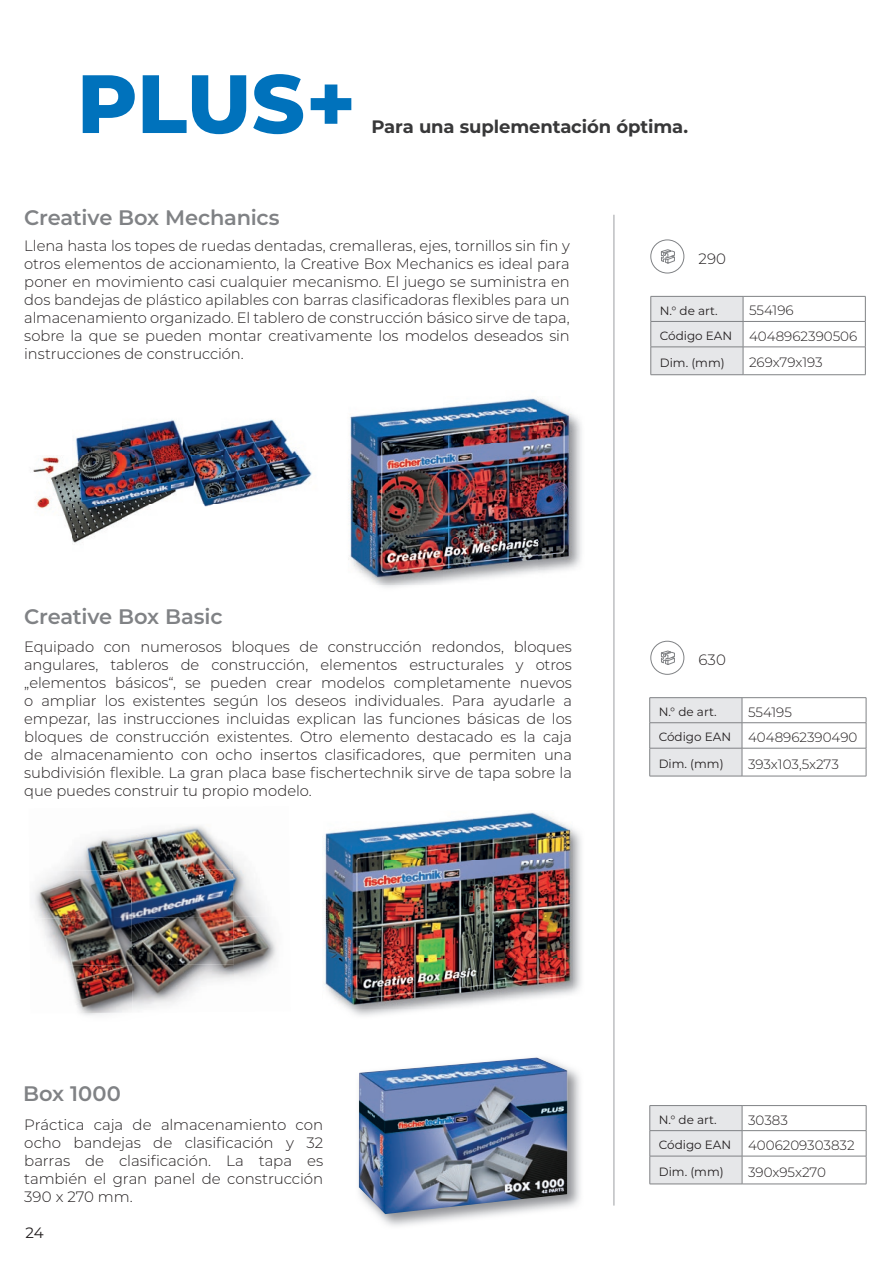
<style>
.page{position:relative;width:893px;height:1263px;background:#fff}
.page>*{position:absolute;margin:0;border:0;box-sizing:border-box;transform-origin:0 0}
.t1{font:800 82.5px "Montserrat";color:#0072bc}
.t2{font:600 21px "Montserrat";letter-spacing:-.01em;color:#808285}
.t3{font:700 18px "Montserrat";letter-spacing:-.01em;color:#383839}
.t4{font:300 15px/18px "Montserrat";letter-spacing:-.005em;color:#231f20;text-align:justify}
.t5{font:15px "Montserrat";color:#231f20}
.t6{font:300 13.5px/25.2px "Montserrat";color:#231f20}
.t7{font:12px "Montserrat";color:#231f20}
.s1{font-weight:400;font-size:12px}
</style>
<div class="page">
<img style="left:358px;top:1067px;width:223px;height:159px">
<img style="left:359px;top:1057px;width:208px;height:157px">
<img style="left:62px;top:825px;width:171px;height:44px">
<img style="left:233px;top:857px;width:44px;height:122px">
<img style="left:34px;top:869px;width:199px;height:48px">
<img style="left:38px;top:917px;width:196px;height:47px">
<img style="left:66px;top:964px;width:168px;height:49px">
<img style="left:347px;top:829px;width:235px;height:187px">
<img style="left:324px;top:812px;width:249px;height:196px">
<img style="left:349px;top:398px;width:233px;height:190px">
<img style="left:349px;top:398px;width:88px;height:41px">
<img style="left:537px;top:398px;width:45px;height:89px">
<img style="left:33px;top:419px;width:279px;height:125px">
<hr style="left:743px;top:296px;width:122px;height:1px;background:#808285">
<hr style="left:743px;top:321px;width:122px;height:1px;background:#808285">
<hr style="left:743px;top:347px;width:122px;height:1px;background:#808285">
<svg style="left:650px;top:296px;width:94px;height:79px;background:#e0e1e3"></svg>
<svg style="left:865px;top:297px;width:1px;height:78px"></svg>
<hr style="left:651px;top:374px;width:92px;height:1px;background:#808285">
<hr style="left:743px;top:374px;width:122px;height:1px;background:#808285">
<div style="left:651px;top:240px;width:33px;height:33px;border:1px solid #808285;border-radius:50%"></div>
<svg style="left:660px;top:249px;width:15px;height:15px"></svg>
<hr style="left:614px;top:215px;width:1px;height:990px;background:#9d9fa2">
<hr style="left:649px;top:697px;width:93px;height:1px;background:#808285">
<hr style="left:742px;top:697px;width:124px;height:1px;background:#808285">
<hr style="left:742px;top:722px;width:124px;height:1px;background:#808285">
<hr style="left:742px;top:748px;width:124px;height:1px;background:#808285">
<svg style="left:649px;top:698px;width:94px;height:78px;background:#e0e1e3"></svg>
<svg style="left:866px;top:698px;width:1px;height:78px"></svg>
<hr style="left:649px;top:776px;width:93px;height:1px;background:#808285">
<hr style="left:742px;top:776px;width:124px;height:1px;background:#808285">
<div style="left:651px;top:641px;width:33px;height:33px;border:1px solid #808285;border-radius:50%"></div>
<svg style="left:660px;top:650px;width:15px;height:15px"></svg>
<hr style="left:742px;top:1105px;width:124px;height:1px;background:#808285">
<hr style="left:742px;top:1130px;width:124px;height:1px;background:#808285">
<hr style="left:742px;top:1156px;width:124px;height:1px;background:#808285">
<svg style="left:649px;top:1105px;width:94px;height:79px;background:#dfe0e2"></svg>
<svg style="left:866px;top:1106px;width:1px;height:78px"></svg>
<hr style="left:650px;top:1184px;width:92px;height:1px;background:#808285">
<hr style="left:742px;top:1184px;width:124px;height:1px;background:#808285">
<h1 class="t1" style="left:77px;top:43px;width:281px">PLUS+</h1>
<p class="t3" style="left:371px;top:114px;width:318px">Para una suplementación óptima.</p>
<h2 class="t2" style="left:24px;top:203px;width:257px">Creative Box Mechanics</h2>
<p class="t4" style="left:24px;top:237px;width:547px">Llena hasta los topes de ruedas dentadas, cremalleras, ejes, tornillos sin fin y otros elementos de accionamiento, la Creative Box Mechanics es ideal para poner en movimiento casi cualquier mecanismo. El juego se suministra en dos bandejas de plástico apilables con barras clasificadoras flexibles para un almacenamiento organizado. El tablero de construcción básico sirve de tapa, sobre la que se pueden montar creativamente los modelos deseados sin instrucciones de construcción.</p>
<p class="t4" style="left:699px;top:249px;width:29px">290</p>
<p class="t7" style="left:660px;top:302px;width:59px">N.° de art.</p>
<p class="t6" style="left:660px;top:298px;width:199px;text-indent:89px">554196<br><span class="s1">Código EAN</span> 4048962390506</p>
<p class="t7" style="left:660px;top:354px;width:66px">Dim. (mm)</p>
<p class="t6" style="left:749px;top:349px;width:75px">269x79x193</p>
<h2 class="t2" style="left:24px;top:601px;width:200px">Creative Box Basic</h2>
<p class="t4" style="left:24px;top:637px;width:549px">Equipado con numerosos bloques de construcción redondos, bloques angulares, tableros de construcción, elementos estructurales y otros „elementos básicos“, se pueden crear modelos completamente nuevos o ampliar los existentes según los deseos individuales. Para ayudarle a empezar, las instrucciones incluidas explican las funciones básicas de los bloques de construcción existentes. Otro elemento destacado es la caja de almacenamiento con ocho insertos clasificadores, que permiten una subdivisión flexible. La gran placa base fischertechnik sirve de tapa sobre la que puedes construir tu propio modelo.</p>
<p class="t4" style="left:699px;top:650px;width:29px">630</p>
<p class="t7" style="left:659px;top:703px;width:59px">N.° de art.</p>
<p class="t6" style="left:659px;top:699px;width:200px;text-indent:89px">554195<br><span class="s1">Código EAN</span> 4048962390490</p>
<p class="t7" style="left:659px;top:755px;width:66px">Dim. (mm)</p>
<p class="t6" style="left:748px;top:751px;width:92px">393x103,5x273</p>
<h2 class="t2" style="left:23px;top:1079px;width:99px">Box 1000</h2>
<p class="t4" style="left:24px;top:1115px;width:300px">Práctica caja de almacenamiento con ocho bandejas de clasificación y 32 barras de clasificación. La tapa es también el gran panel de construcción 390 x 270 mm.</p>
<p class="t5" style="left:26px;top:1223px;width:20px">24</p>
<p class="t7" style="left:659px;top:1111px;width:59px">N.° de art.</p>
<p class="t6" style="left:659px;top:1107px;width:197px;text-indent:89px">30383<br><span class="s1">Código EAN</span> 4006209303832</p>
<p class="t7" style="left:659px;top:1163px;width:66px">Dim. (mm)</p>
<p class="t6" style="left:748px;top:1159px;width:79px">390x95x270</p>
</div>
